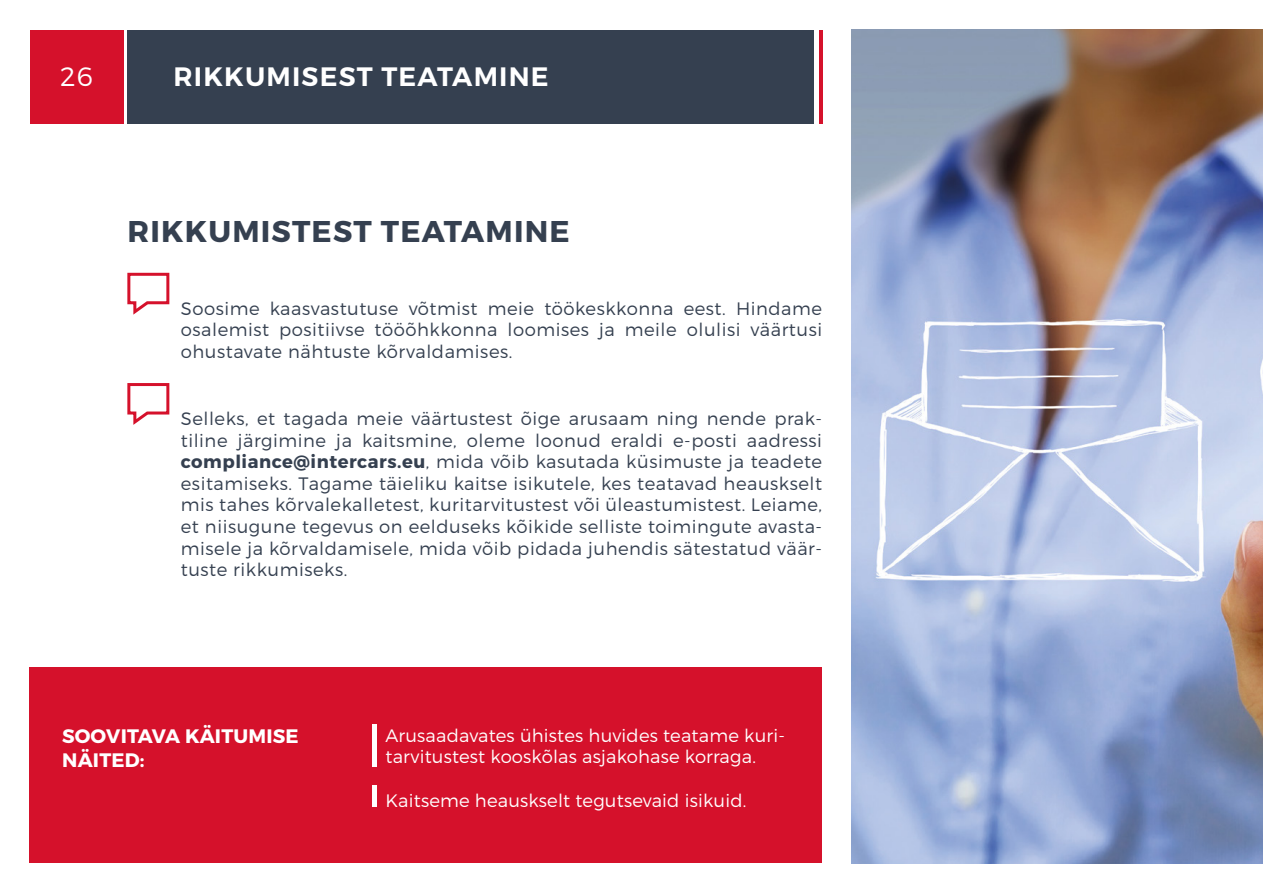
<style>
.page{position:relative;width:1263px;height:893px;background:#fff}
.page>*{position:absolute;margin:0;border:0;box-sizing:border-box;transform-origin:0 0}
.t1{font:700 30px "Montserrat";letter-spacing:.04em;color:#354050}
.t2{font:600 26.55px "Montserrat";letter-spacing:.045em;color:#fff}
.t3{font:300 26.55px "Montserrat";color:#fff}
.t4{font:700 19.5px/23.4px "Montserrat";letter-spacing:.01em;color:#fff}
.t5{font:300 18px/21.6px "Montserrat";letter-spacing:.03em;color:#354050;text-align:justify}
.t6{font:300 18px/21.6px "Montserrat";letter-spacing:.01em;color:#fff}
.s1{font-weight:700}
</style>
<div class="page">
<img style="left:852px;top:30px;width:411px;height:833px">
<div style="left:30px;top:668px;width:792px;height:195px;background:#d5112b"></div>
<svg style="left:127px;top:272px;width:43px;height:43px"></svg>
<svg style="left:127px;top:383px;width:43px;height:42px"></svg>
<hr style="left:372px;top:724px;width:4px;height:43px;background:#fff">
<hr style="left:372px;top:785px;width:4px;height:21px;background:#fff">
<div style="left:30px;top:30px;width:93px;height:93px;background:#d5112b"></div>
<svg style="left:819px;top:30px;width:3px;height:93px"></svg>
<div style="left:127px;top:30px;width:687px;height:93px;background:#354050"></div>
<h2 class="t3" style="left:60px;top:61px;width:34px">26</h2>
<h2 class="t2" style="left:173px;top:60px;width:377px">RIKKUMISEST TEATAMINE</h2>
<h1 class="t1" style="left:128px;top:212px;width:444px">RIKKUMISTEST TEATAMINE</h1>
<p class="t5" style="left:181px;top:297px;width:643px">Soosime kaasvastutuse võtmist meie töökeskkonna eest. Hindame osalemist positiivse tööõhkkonna loomises ja meile olulisi väärtusi ohustavate nähtuste kõrvaldamises.</p>
<p class="t5" style="left:181px;top:407px;width:643px">Selleks, et tagada meie väärtustest õige arusaam ning nende prak&shy;tiline järgimine ja kaitsmine, oleme loonud eraldi e-posti aadressi <span class="s1">compliance@intercars.eu</span>, mida võib kasutada küsimuste ja teadete esitamiseks. Tagame täieliku kaitse isikutele, kes teatavad heauskselt mis tahes kõrvalekalletest, kuritarvitustest või üleastumistest. Leiame, et niisugune tegevus on eelduseks kõikide selliste toimingute avasta&shy;misele ja kõrvaldamisele, mida võib pidada juhendis sätestatud väär&shy;tuste rikkumiseks.</p>
<p class="t4" style="left:62px;top:725px;width:238px">SOOVITAVA KÄITUMISE<br>NÄITED:</p>
<p class="t6" style="left:385px;top:724px;width:401px">Arusaadavates ühistes huvides teatame kuri&shy;tarvitustest kooskõlas asjakohase korraga.</p>
<p class="t6" style="left:385px;top:789px;width:362px">Kaitseme heauskselt tegutsevaid isikuid.</p>
</div>
